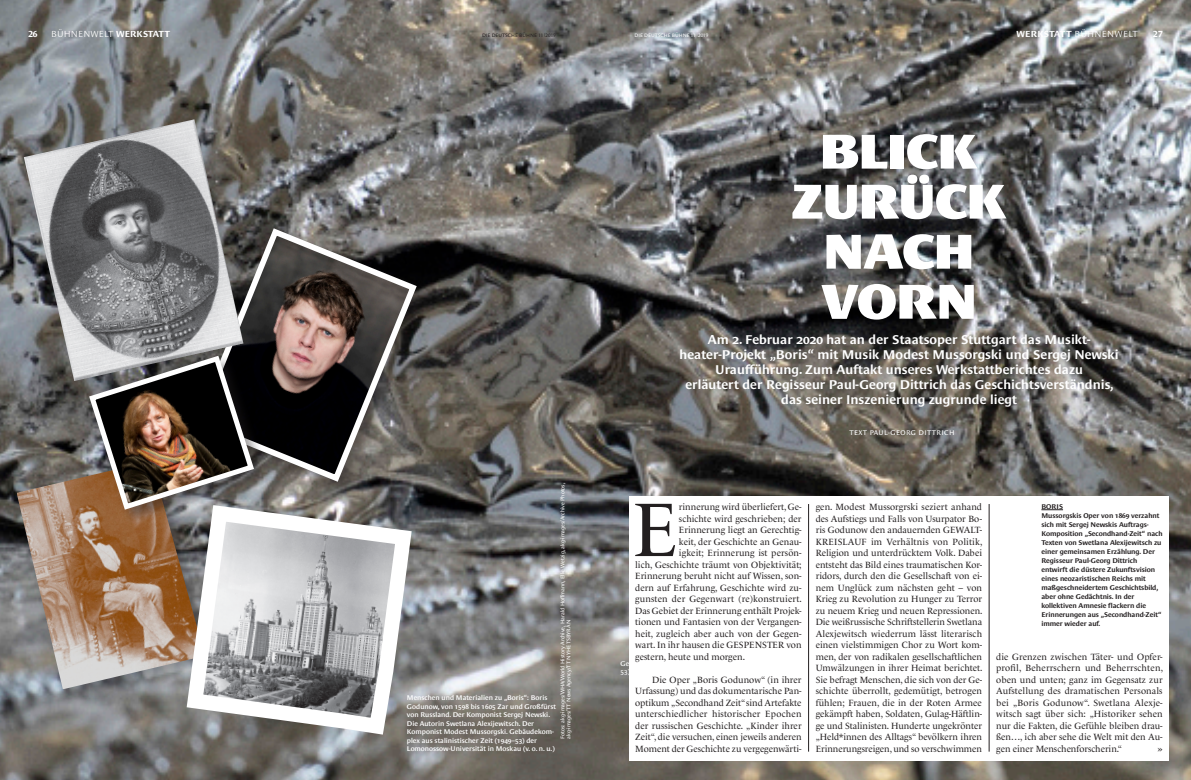
<style>
.page{position:relative;width:1191px;height:780px;background:#fff}
.page>*{position:absolute;margin:0;border:0;box-sizing:border-box;transform-origin:0 0}
._004_Lauftext{font:77.3px "Le Monde Livre Std";color:#231f20}
.Headline_sans{font:900 50px "Le Monde Sans Std";color:#fff}
.Vorspann_sans{font:600 expanded 13px/15px "Le Monde Sans Std";color:#fff;text-align:center}
.Lauftext_mit_Einzug{font:9.2px/11.5px "Le Monde Livre Std";color:#231f20;text-align:justify}
._004_Lauftext-2{font:9.2px "Le Monde Livre Std";color:#231f20}
.Lauftext_ohne_Einzug{font:9.2px "Le Monde Livre Std";color:#231f20}
.t1{font:300 9px "Le Monde Sans Std";letter-spacing:.01em;color:#fff}
.t2{font:700 9px "Le Monde Sans Std";color:#fff}
.Kasten_Laufschrift{font:600 expanded 7px/9px "Le Monde Sans Std";letter-spacing:-.005em;color:#231f20}
.Bu_negativ{font:600 7px/8.5px "Le Monde Sans Std";color:#fff}
.Credit_Text{font:7px "Le Monde Sans Std";letter-spacing:.05em;color:#fff}
.Bu_negativ-2{font:7px "Le Monde Sans Std";color:#fff}
.Credit_Foto{font:5.5px/6px "Le Monde Sans Std";color:#fff}
.t3{font:5px "Le Monde Sans Std";color:#231f20}
.t4{font:5px "Le Monde Sans Std";color:#fff}
.s1{font-weight:700}
.s2{font-size:3.5px}
</style>
<div class="page">
<img style="left:0;top:0;width:1191px;height:780px">
<div style="left:629px;top:496px;width:540px;height:264px;background:#fff"></div>
<hr style="left:989px;top:504px;width:1px;height:247px;background:#231f20">
<hr style="left:808px;top:504px;width:1px;height:247px;background:#231f20">
<div style="left:193px;top:227px;width:239px;height:270px;background:#231f20;opacity:.45"></div>
<svg style="left:243px;top:224px;width:177px;height:261px;background:#59524f"></svg>
<div style="left:15px;top:459px;width:206px;height:246px;background:#231f20;opacity:.45"></div>
<img style="left:17px;top:461px;width:161px;height:228px">
<div style="left:88px;top:354px;width:181px;height:171px;background:#231f20;opacity:.45"></div>
<img style="left:86px;top:352px;width:171px;height:161px">
<img style="left:24px;top:119px;width:219px;height:262px">
<svg style="left:178px;top:497px;width:242px;height:246px"></svg>
<svg style="left:1041px;top:509px;width:22px;height:1px"></svg>
<p class="t2" style="left:28px;top:28px;width:11px">26</p>
<p class="t1" style="left:51px;top:28px;width:120px">BÜHNENWELT <span class="s1">WERKSTATT</span></p>
<p class="t3" style="left:482px;top:32px;width:75px">DIE DEUTSCHE BÜHNE 11 <span class="s2">|</span>2019</p>
<p class="Credit_Foto" style="left:559px;top:738px;width:257px;rotate:-90deg">Fotos: akg-images/WHA/World History Archive, Harald Hoffmann, Elke Wetzig, akg-images/Archive Photos, akg-images/TT News Agency/TT NYHETSBYRÅN</p>
<p class="Bu_negativ" style="left:407px;top:693px;width:151px">Menschen und Materialien zu „Boris“: Boris Godunow, von 1598 bis 1605 Zar und Großfürst von Russland. Der Komponist Sergej Newski.<br>Die Autorin Swetlana Alexijewitsch. Der Komponist Modest Mussorgski. Gebäudekom&shy;plex aus stalinistischer Zeit (1949–53) der Lomonossow-Universität in Moskau (v. o. n. u.)</p>
<p class="t4" style="left:634px;top:32px;width:75px">DIE DEUTSCHE BÜHNE 11 <span class="s2">|</span>2019</p>
<p class="t1" style="left:1016px;top:28px;width:123px"><span class="s1">WERKSTATT</span> BÜHNENWELT</p>
<p class="t2" style="left:1153px;top:28px;width:11px">27</p>
<p class="Headline_sans" style="left:820px;top:124px;width:159px">BLICK</p>
<p class="Headline_sans" style="left:791px;top:174px;width:216px">ZURÜCK</p>
<p class="Headline_sans" style="left:824px;top:224px;width:151px">NACH</p>
<p class="Headline_sans" style="left:821px;top:274px;width:156px">VORN</p>
<p class="Vorspann_sans" style="left:708px;top:331px;width:384px">Am 2. Februar 2020 hat an der Staatsoper Stuttgart das Musikt-</p>
<p class="Vorspann_sans" style="left:679px;top:346px;width:440px">heater-Projekt „Boris“ mit Musik Modest Mussorgski und Sergej Newski</p>
<p class="Vorspann_sans" style="left:715px;top:361px;width:369px">Uraufführung. Zum Auftakt unseres Werkstattberichtes dazu</p>
<p class="Vorspann_sans" style="left:685px;top:376px;width:430px">erläutert der Regisseur Paul-Georg Dittrich das Geschichtsverständnis, das seiner Inszenierung zugrunde liegt</p>
<p class="Credit_Text" style="left:849px;top:429px;width:107px">TEXT PAUL-GEORG DITTRICH</p>
<p class="_004_Lauftext" style="left:632px;top:483px;width:48px">E</p>
<p class="_004_Lauftext-2" style="left:679px;top:501px;width:124px">rinnerung wird überliefert, Ge-</p>
<p class="_004_Lauftext-2" style="left:679px;top:513px;width:124px">schichte wird geschrieben; der</p>
<p class="_004_Lauftext-2" style="left:679px;top:524px;width:124px">Erinnerung liegt an Gerechtig-</p>
<p class="_004_Lauftext-2" style="left:679px;top:536px;width:124px">keit, der Geschichte an Genau-</p>
<p class="_004_Lauftext-2" style="left:679px;top:547px;width:124px">igkeit; Erinnerung ist persön-</p>
<p class="_004_Lauftext-2" style="left:635px;top:559px;width:168px">lich, Geschichte träumt von Objektivität;</p>
<p class="_004_Lauftext-2" style="left:635px;top:570px;width:168px">Erinnerung beruht nicht auf Wissen, son-</p>
<p class="_004_Lauftext-2" style="left:635px;top:582px;width:168px">dern auf Erfahrung, Geschichte wird zu-</p>
<p class="_004_Lauftext-2" style="left:635px;top:593px;width:168px">gunsten der Gegenwart (re)konstruiert.</p>
<p class="_004_Lauftext-2" style="left:635px;top:605px;width:168px">Das Gebiet der Erinnerung enthält Projek-</p>
<p class="_004_Lauftext-2" style="left:635px;top:616px;width:168px">tionen und Fantasien von der Vergangen-</p>
<p class="_004_Lauftext-2" style="left:635px;top:628px;width:168px">heit, zugleich aber auch von der Gegen-</p>
<p class="_004_Lauftext-2" style="left:635px;top:639px;width:168px">wart. In ihr hausen die GESPENSTER von</p>
<p class="_004_Lauftext-2" style="left:635px;top:651px;width:111px">gestern, heute und morgen.</p>
<p class="Lauftext_mit_Einzug" style="left:635px;top:673px;width:168px;text-indent:17px">Die Oper „Boris Godunow“ (in ihrer Urfassung) und das dokumentarische Pan&shy;optikum „Secondhand Zeit“ sind Artefakte unterschiedlicher historischer Epochen der russischen Geschichte. „Kinder ihrer Zeit“, die versuchen, einen jeweils anderen Moment der Geschichte zu vergegenwärti-</p>
<p class="Bu_negativ-2" style="left:620px;top:668px;width:11px">53)</p>
<p class="Lauftext_mit_Einzug" style="left:815px;top:501px;width:168px">gen. Modest Mussorgrski seziert anhand des Aufstiegs und Falls von Usurpator Bo&shy;ris Godunow den andauernden GEWALT-KREISLAUF im Verhältnis von Politik, Religion und unterdrücktem Volk. Dabei entsteht das Bild eines traumatischen Kor&shy;ridors, durch den die Gesellschaft von ei&shy;nem Unglück zum nächsten geht – von Krieg zu Revolution zu Hunger zu Terror zu neuem Krieg und neuen Repressionen.<br>Die weißrussische Schriftstellerin Swetlana Alexjewitsch wiederrum lässt literarisch einen vielstimmigen Chor zu Wort kom&shy;men, der von radikalen gesellschaftlichen Umwälzungen in ihrer Heimat berichtet.<br>Sie befragt Menschen, die sich von der Ge&shy;schichte überrollt, gedemütigt, betrogen fühlen; Frauen, die in der Roten Armee gekämpft haben, Soldaten, Gulag-Häftlin&shy;ge und Stalinisten. Hunderte ungekrönter „Held*innen des Alltags“ bevölkern ihren Erinnerungsreigen, und so verschwimmen</p>
<p class="Kasten_Laufschrift" style="left:1041px;top:502px;width:23px">BORIS</p>
<p class="Kasten_Laufschrift" style="left:1041px;top:511px;width:123px">Mussorgskis Oper von 1869 verzahnt sich mit Sergej Newskis Auftrags-Komposition „Secondhand-Zeit“ nach Texten von Swetlana Alexijewitsch zu einer gemeinsamen Erzählung. Der Regisseur Paul-Georg Dittrich entwirft die düstere Zukunftsvision eines neozaristischen Reichs mit maßgeschneidertem Geschichtsbild, aber ohne Gedächtnis. In der kollektiven Amnesie flackern die Erinnerungen aus „Secondhand-Zeit“ immer wieder auf.</p>
<p class="Lauftext_mit_Einzug" style="left:996px;top:650px;width:168px">die Grenzen zwischen Täter- und Opfer&shy;profil, Beherrschern und Beherrschten, oben und unten; ganz im Gegensatz zur Aufstellung des dramatischen Personals bei „Boris Godunow“. Swetlana Alexje&shy;witsch sagt über sich: „Historiker sehen nur die Fakten, die Gefühle bleiben drau&shy;ßen…, ich aber sehe die Welt mit den Au&shy;gen einer Menschenforscherin.“</p>
<p class="Lauftext_ohne_Einzug" style="left:1157px;top:743px;width:7px">»</p>
</div>
